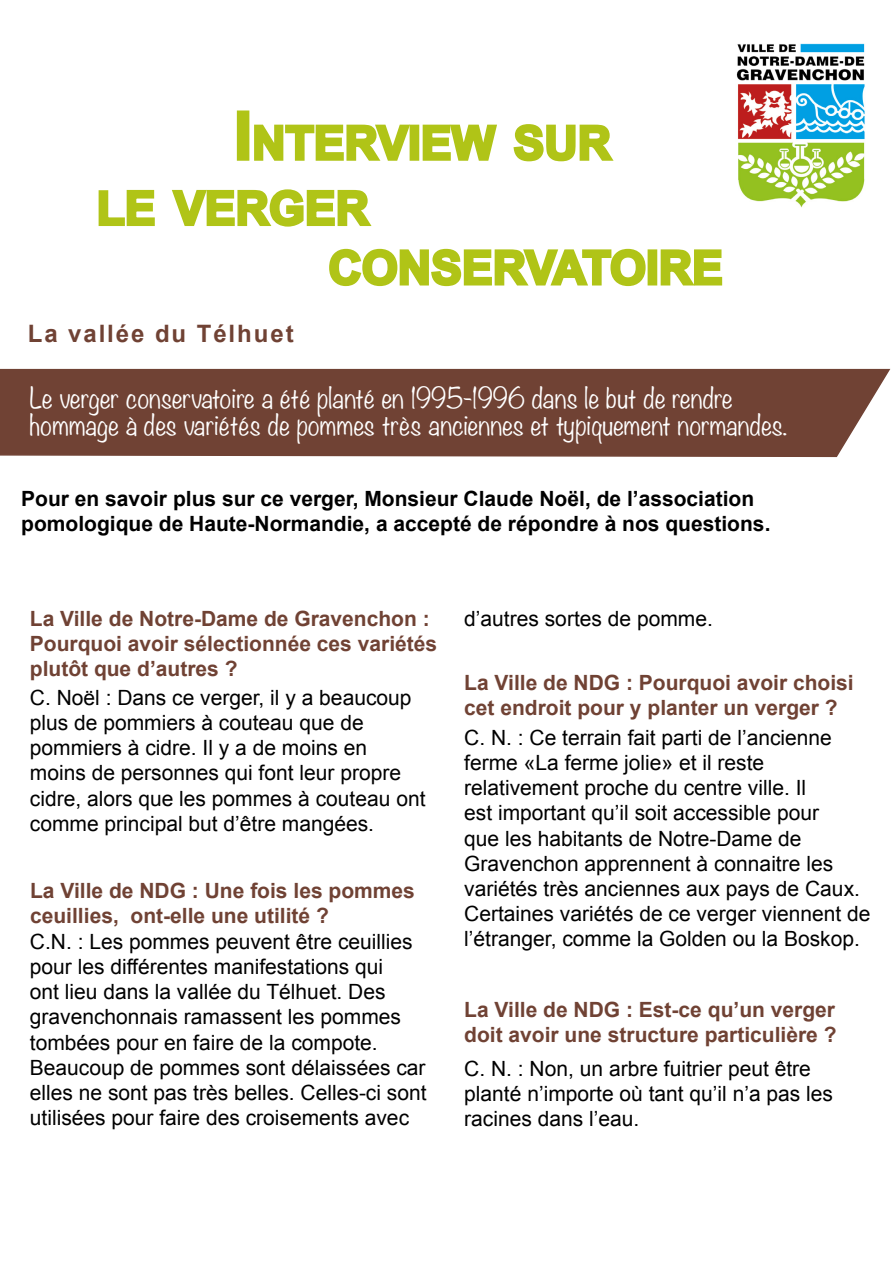
<style>
.page{position:relative;width:893px;height:1263px;background:#fff}
.page>*{position:absolute;margin:0;border:0;box-sizing:border-box;transform-origin:0 0}
.t1{font:700 46.2px/65.2px "Arial";color:#b0c417}
.t2{font:300 25.5px/27px "Noteworthy";color:#fff}
.t3{font:700 24px "Arial";letter-spacing:.08em;color:#704234}
.t4{font:21px/25.2px "Arial";color:#000}
.t5{font:700 21px/25.2px "Arial";color:#704234}
.t6{font:700 21px/25.2px "Arial";color:#000}
.s1{font-size:66px}
</style>
<div class="page">
<img style="left:736px;top:43px;width:129px;height:165px">
<div style="left:0;top:368px;width:891px;height:90px;background:#704234"></div>
<div style="left:237px;top:110px;width:12px;height:51px;border:3px solid #b0c417"></div>
<svg style="left:254px;top:124px;width:158px;height:37px"></svg>
<div style="left:410px;top:125px;width:9px;height:36px;border:3px solid #b0c417"></div>
<svg style="left:422px;top:124px;width:75px;height:37px"></svg>
<svg style="left:513px;top:124px;width:101px;height:38px"></svg>
<svg style="left:98px;top:189px;width:57px;height:37px"></svg>
<svg style="left:172px;top:189px;width:200px;height:38px"></svg>
<svg style="left:329px;top:248px;width:317px;height:39px"></svg>
<div style="left:648px;top:249px;width:9px;height:36px;border:3px solid #b0c417"></div>
<svg style="left:660px;top:249px;width:63px;height:37px"></svg>
<h1 class="t1" style="left:97px;top:112px;width:516px;text-indent:137px"><span class="s1">I</span>NTERVIEW SUR<br>LE VERGER</h1>
<p class="t3" style="left:28px;top:318px;width:267px">La vallée du Télhuet</p>
<h1 class="t1" style="left:328px;top:237px;width:396px">CONSERVATOIRE</h1>
<p class="t2" style="left:30px;top:384px;width:759px">Le verger conservatoire a été planté en 1995-1996 dans le but de rendre hommage à des variétés de pommes très anciennes et typiquement normandes.</p>
<p class="t6" style="left:21px;top:486px;width:751px">Pour en savoir plus sur ce verger, Monsieur Claude Noël, de l’association pomologique de Haute-Normandie, a accepté de répondre à nos questions.</p>
<p class="t5" style="left:30px;top:606px;width:409px">La Ville de Notre-Dame de Gravenchon :<br>Pourquoi avoir sélectionnée ces variétés plutôt que d’autres ?</p>
<p class="t4" style="left:30px;top:685px;width:397px">C. Noël : Dans ce verger, il y a beaucoup plus de pommiers à couteau que de pommiers à cidre. Il y a de moins en moins de personnes qui font leur propre cidre, alors que les pommes à couteau ont comme principal but d’être mangées.</p>
<p class="t5" style="left:30px;top:878px;width:386px">La Ville de NDG : Une fois les pommes ceuillies, ont-elle une utilité ?</p>
<p class="t4" style="left:30px;top:929px;width:398px">C.N. : Les pommes peuvent être ceuillies pour les différentes manifestations qui<br>ont lieu dans la vallée du Télhuet. Des gravenchonnais ramassent les pommes tombées pour en faire de la compote.<br>Beaucoup de pommes sont délaissées car elles ne sont pas très belles. Celles-ci sont utilisées pour faire des croisements avec</p>
<p class="t4" style="left:464px;top:606px;width:250px">d’autres sortes de pomme.</p>
<p class="t5" style="left:464px;top:671px;width:391px">La Ville de NDG : Pourquoi avoir choisi cet endroit pour y planter un verger ?</p>
<p class="t4" style="left:464px;top:725px;width:408px">C. N. : Ce terrain fait parti de l’ancienne ferme «La ferme jolie» et il reste relativement proche du centre ville. Il<br>est important qu’il soit accessible pour<br>que les habitants de Notre-Dame de Gravenchon apprennent à connaitre les variétés très anciennes aux pays de Caux.<br>Certaines variétés de ce verger viennent de l’étranger, comme la Golden ou la Boskop.</p>
<p class="t5" style="left:464px;top:998px;width:374px">La Ville de NDG : Est-ce qu’un verger doit avoir une structure particulière ?</p>
<p class="t4" style="left:464px;top:1056px;width:370px">C. N. : Non, un arbre fuitrier peut être planté n’importe où tant qu’il n’a pas les racines dans l’eau.</p>
</div>
